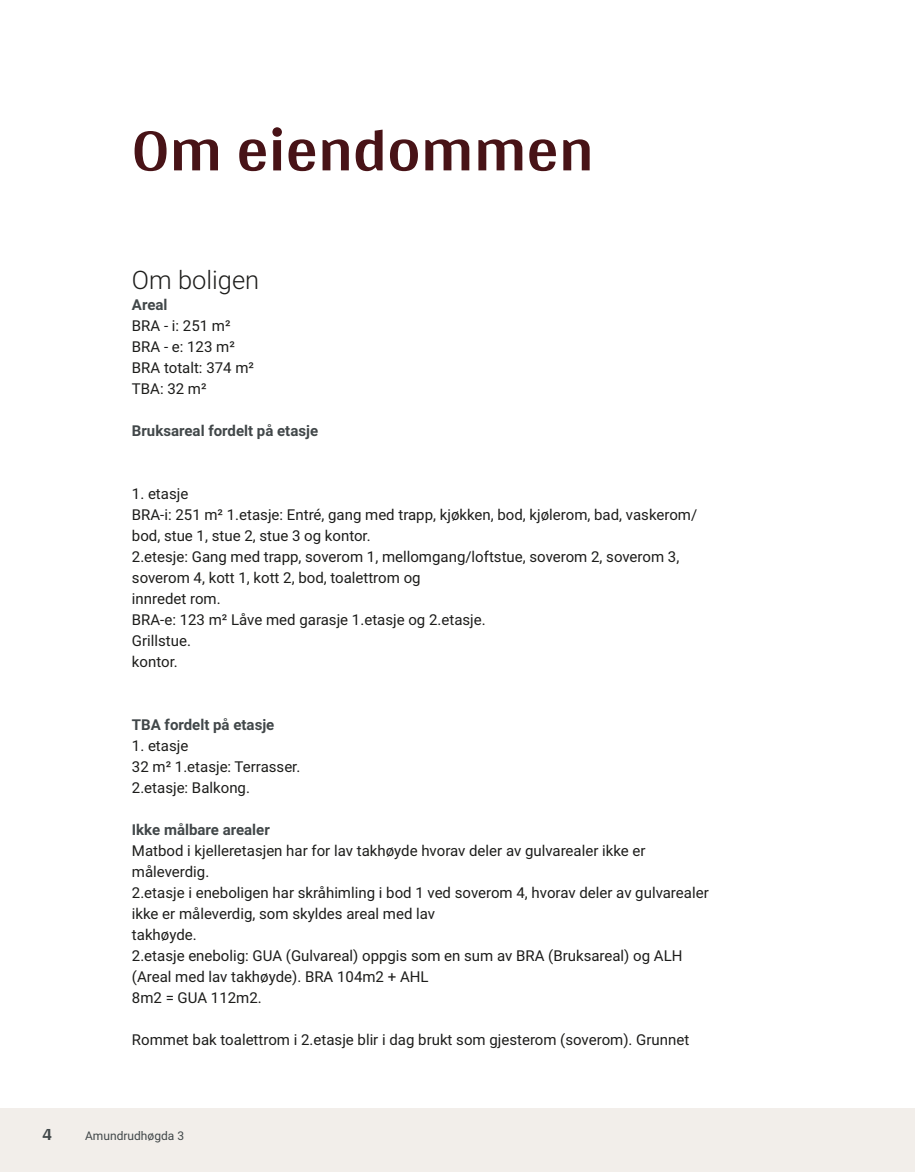
<style>
.page{position:relative;width:915px;height:1172px;background:#fff}
.page>*{position:absolute;margin:0;border:0;box-sizing:border-box;transform-origin:0 0}
.t1{font:700 63px "Arya";color:#481317}
.t2{font:300 25.5px "Roboto Vitec";color:#1d1d1b}
.t3{font:700 18px "Arya";color:#414749}
.t4{font:15px/21px "Roboto Vitec";color:#1d1d1b}
.t5{font:700 15px "Roboto Vitec";color:#414749}
.t6{font:12px "Roboto Vitec";color:#414749}
</style>
<div class="page">
<div style="left:0;top:1108px;width:914px;height:64px;background:#f2eeea"></div>
<h1 class="t1" style="left:132px;top:112px;width:463px">Om eiendommen</h1>
<h2 class="t2" style="left:132px;top:262px;width:129px">Om boligen</h2>
<p class="t5" style="left:132px;top:294px;width:37px">Areal</p>
<p class="t4" style="left:132px;top:314px;width:123px">BRA ‑ i: 251 m²<br>BRA ‑ e: 123 m²<br>BRA totalt: 374 m²<br>TBA: 32 m²</p>
<p class="t5" style="left:132px;top:420px;width:188px">Bruksareal fordelt på etasje</p>
<p class="t4" style="left:132px;top:482px;width:566px">1. etasje<br>BRA‑i: 251 m² 1.etasje: Entré, gang med trapp, kjøkken, bod, kjølerom, bad, vaskerom/ bod, stue 1, stue 2, stue 3 og kontor.<br>2.etesje: Gang med trapp, soverom 1, mellomgang/ loftstue, soverom 2, soverom 3, soverom 4, kott 1, kott 2, bod, toalettrom og<br>innredet rom.<br>BRA‑e: 123 m² Låve med garasje 1.etasje og 2.etasje.<br>Grillstue.<br>kontor.</p>
<p class="t5" style="left:132px;top:714px;width:144px">TBA fordelt på etasje</p>
<p class="t4" style="left:132px;top:734px;width:170px">1. etasje<br>32 m² 1.etasje: Terrasser.<br>2.etasje: Balkong.</p>
<p class="t5" style="left:132px;top:819px;width:139px">Ikke målbare arealer</p>
<p class="t4" style="left:132px;top:839px;width:578px">Matbod i kjelleretasjen har for lav takhøyde hvorav deler av gulvarealer ikke er måleverdig.<br>2.etasje i eneboligen har skråhimling i bod 1 ved soverom 4, hvorav deler av gulvarealer ikke er måleverdig, som skyldes areal med lav<br>takhøyde.<br>2.etasje enebolig: GUA (Gulvareal) oppgis som en sum av BRA (Bruksareal) og ALH (Areal med lav takhøyde). BRA 104m2 + AHL<br>8m2 = GUA 112m2.</p>
<p class="t4" style="left:132px;top:1028px;width:558px">Rommet bak toalettrom i 2.etasje blir i dag brukt som gjesterom (soverom). Grunnet</p>
<p class="t3" style="left:43px;top:1123px;width:11px">4</p>
<p class="t6" style="left:85px;top:1127px;width:100px">Amundrudhøgda 3</p>
</div>
